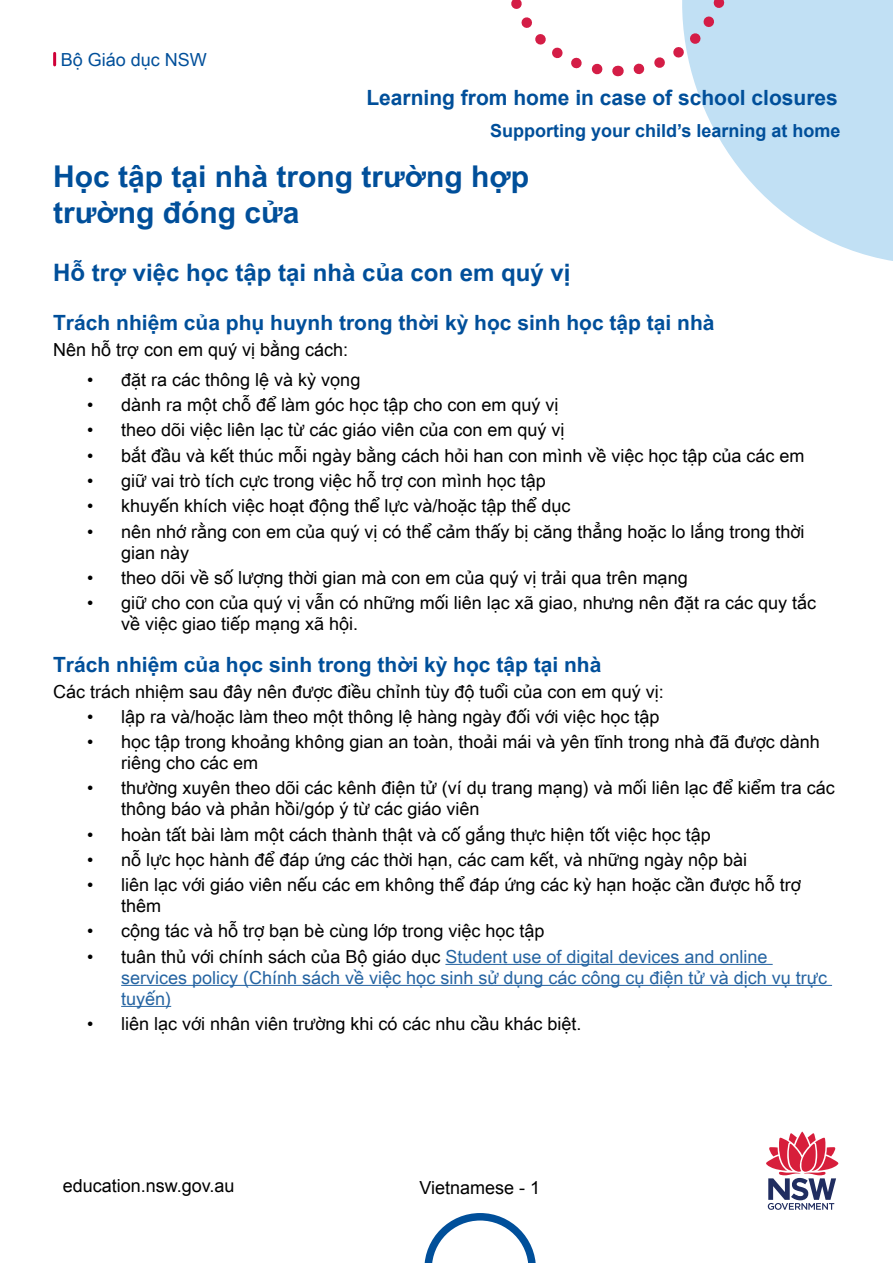
<style>
.page{position:relative;width:893px;height:1263px;background:#fff}
.page>*{position:absolute;margin:0;border:0;box-sizing:border-box;transform-origin:0 0}
.t1{font:700 30px/36px "Arial Unicode MS";color:#004f9a}
.t2{font:700 24px "Arial Unicode MS";color:#004f9a}
.t3{font:700 21px "Arial Unicode MS";color:#004f9a}
.t4{font:700 21px "Arial";color:#004f9a}
.Body_before_bullet{font:18px/21px "Arial Unicode MS";color:#000}
.t5{font:18px/21px "Arial Unicode MS";color:#2564a2}
.Body_in_English{font:18px "Arial";color:#000}
.t6{font:700 18px "Arial";color:#004f9a}
.L1{font:18px "Arial Unicode MS";color:#004f9a}
.s1{color:#000}
</style>
<div class="page">
<svg style="left:618px;top:0;width:275px;height:261px;fill:#c1e0f4"></svg>
<svg style="left:53px;top:53px;width:3px;height:12px"></svg>
<svg style="left:766px;top:1131px;width:73px;height:79px"></svg>
<svg style="left:511px;top:0;width:107px;height:77px"></svg>
<svg style="left:626px;top:0;width:112px;height:81px"></svg>
<svg style="left:424px;top:1213px;width:112px;height:50px"></svg>
<hr style="left:445px;top:964px;width:328px;height:1px;background:#2564a2">
<hr style="left:121px;top:985px;width:711px;height:1px;background:#2564a2">
<hr style="left:121px;top:1006px;width:50px;height:1px;background:#2564a2">
<p class="L1" style="left:61px;top:47px;width:148px">Bộ Giáo dục NSW</p>
<p class="t4" style="left:366px;top:83px;width:473px">Learning from home in case of school closures</p>
<p class="t6" style="left:490px;top:119px;width:352px">Supporting your child’s learning at home</p>
<h1 class="t1" style="left:53px;top:160px;width:478px">Học tập tại nhà trong trường hợp trường đóng cửa</h1>
<h2 class="t2" style="left:53px;top:255px;width:519px">Hỗ trợ việc học tập tại nhà của con em quý vị</h2>
<h3 class="t3" style="left:53px;top:307px;width:663px">Trách nhiệm của phụ huynh trong thời kỳ học sinh học tập tại nhà</h3>
<p class="Body_in_English" style="left:53px;top:338px;width:296px">Nên hỗ trợ con em quý vị bằng cách:</p>
<p class="Body_before_bullet" style="left:87px;top:369px;width:275px">• đặt ra các thông lệ và kỳ vọng</p>
<p class="Body_before_bullet" style="left:87px;top:394px;width:473px">• dành ra một chỗ để làm góc học tập cho con em quý vị</p>
<p class="Body_before_bullet" style="left:87px;top:419px;width:479px">• theo dõi việc liên lạc từ các giáo viên của con em quý vị</p>
<p class="Body_before_bullet" style="left:87px;top:444px;width:719px">• bắt đầu và kết thúc mỗi ngày bằng cách hỏi han con mình về việc học tập của các em</p>
<p class="Body_before_bullet" style="left:87px;top:470px;width:460px">• giữ vai trò tích cực trong việc hỗ trợ con mình học tập</p>
<p class="Body_before_bullet" style="left:87px;top:495px;width:485px">• khuyến khích việc hoạt động thể lực và/hoặc tập thể dục</p>
<p class="Body_before_bullet" style="left:121px;top:520px;width:685px;text-indent:-34px">• nên nhớ rằng con em của quý vị có thể cảm thấy bị căng thẳng hoặc lo lắng trong thời gian này</p>
<p class="Body_before_bullet" style="left:87px;top:566px;width:602px">• theo dõi về số lượng thời gian mà con em của quý vị trải qua trên mạng</p>
<p class="Body_before_bullet" style="left:121px;top:592px;width:696px;text-indent:-34px">• giữ cho con của quý vị vẫn có những mối liên lạc xã giao, nhưng nên đặt ra các quy tắc về việc giao tiếp mạng xã hội.</p>
<h3 class="t3" style="left:53px;top:649px;width:550px">Trách nhiệm của học sinh trong thời kỳ học tập tại nhà</h3>
<p class="Body_before_bullet" style="left:53px;top:680px;width:612px">Các trách nhiệm sau đây nên được điều chỉnh tùy độ tuổi của con em quý vị:</p>
<p class="Body_before_bullet" style="left:87px;top:705px;width:574px">• lập ra và/hoặc làm theo một thông lệ hàng ngày đối với việc học tập</p>
<p class="Body_before_bullet" style="left:121px;top:731px;width:700px;text-indent:-34px">• học tập trong khoảng không gian an toàn, thoải mái và yên tĩnh trong nhà đã được dành riêng cho các em</p>
<p class="Body_before_bullet" style="left:121px;top:777px;width:715px;text-indent:-34px">• thường xuyên theo dõi các kênh điện tử (ví dụ trang mạng) và mối liên lạc để kiểm tra các thông báo và phản hồi/góp ý từ các giáo viên</p>
<p class="Body_before_bullet" style="left:87px;top:823px;width:625px">• hoàn tất bài làm một cách thành thật và cố gắng thực hiện tốt việc học tập</p>
<p class="Body_before_bullet" style="left:87px;top:848px;width:661px">• nỗ lực học hành để đáp ứng các thời hạn, các cam kết, và những ngày nộp bài</p>
<p class="Body_before_bullet" style="left:121px;top:874px;width:681px;text-indent:-34px">• liên lạc với giáo viên nếu các em không thể đáp ứng các kỳ hạn hoặc cần được hỗ trợ thêm</p>
<p class="Body_before_bullet" style="left:87px;top:920px;width:459px">• cộng tác và hỗ trợ bạn bè cùng lớp trong việc học tập</p>
<p class="t5" style="left:121px;top:945px;width:707px;text-indent:-34px"><span class="s1">• tuân thủ với chính sách của Bộ giáo dục</span> Student use of digital devices and online services policy (Chính sách về việc học sinh sử dụng các công cụ điện tử và dịch vụ trực tuyến)</p>
<p class="Body_before_bullet" style="left:87px;top:1012px;width:496px">• liên lạc với nhân viên trường khi có các nhu cầu khác biệt.</p>
<p class="Body_in_English" style="left:63px;top:1174px;width:173px">education.nsw.gov.au</p>
<p class="Body_in_English" style="left:419px;top:1176px;width:122px">Vietnamese - 1</p>
</div>
